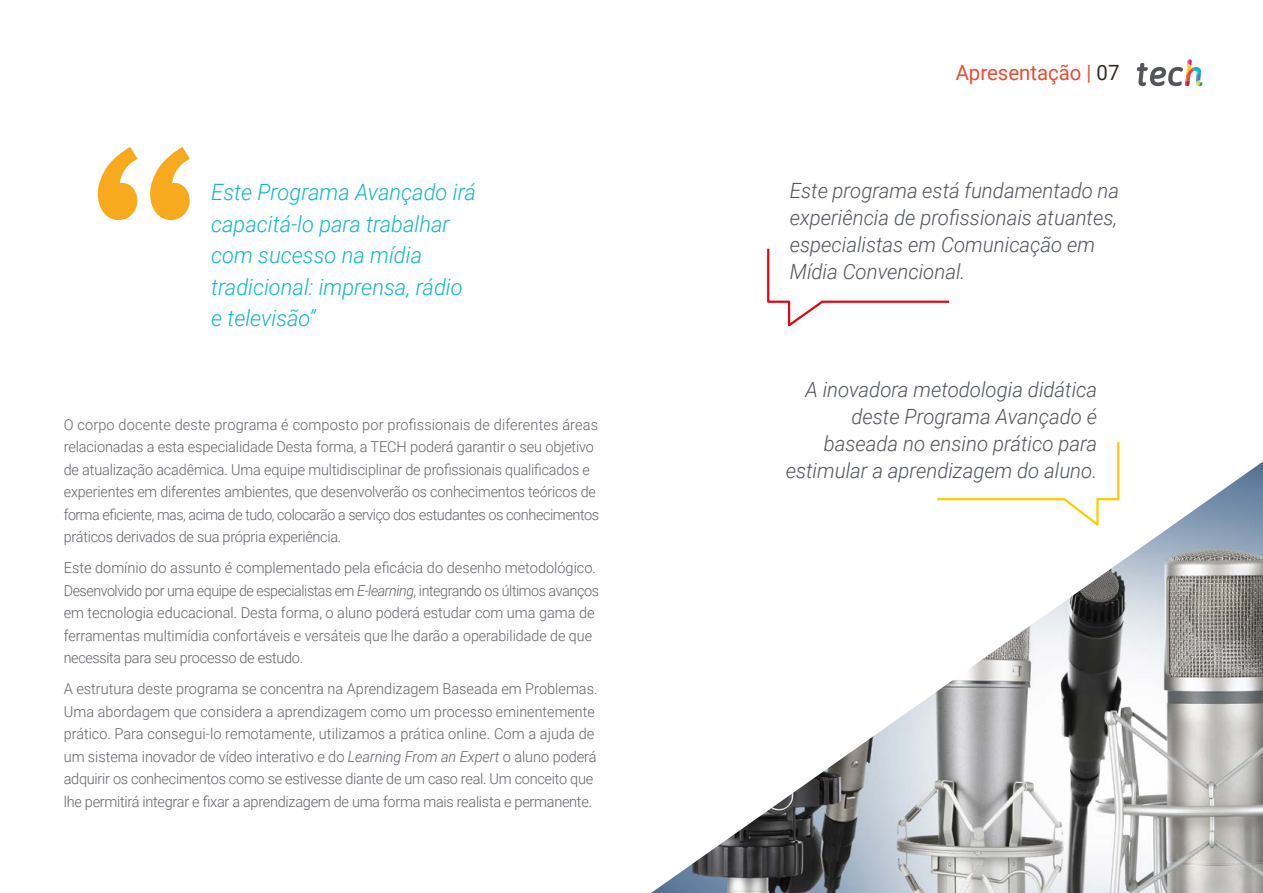
<style>
.page{position:relative;width:1263px;height:893px;background:#fff}
.page>*{position:absolute;margin:0;border:0;box-sizing:border-box;transform-origin:0 0}
.t1{font:italic 300 22.5px/31.5px "Roboto";color:#0fb6cf}
.t2{font:italic 300 21px/27px "Roboto";color:#52555b;text-align:right}
.t3{font:21px "Roboto";color:#e94d35}
.t4{font:300 15px/22.5px "Roboto";letter-spacing:-.01em;color:#61646a}
.s1{font-style:italic}
.s2{color:#e94d36}
.s3{color:#312e20}
</style>
<div class="page">
<svg style="left:98px;top:147px;width:92px;height:73px"></svg>
<img style="left:651px;top:461px;width:612px;height:432px">
<svg style="left:1137px;top:60px;width:65px;height:27px"></svg>
<svg style="left:935px;top:441px;width:185px;height:88px"></svg>
<svg style="left:767px;top:248px;width:183px;height:79px"></svg>
<h1 class="t1" style="left:211px;top:176px;width:266px">Este Programa Avançado irá capacitá-lo para trabalhar com sucesso na mídia tradicional: imprensa, rádio e televisão”</h1>
<p class="t4" style="left:64px;top:412px;width:537px">O corpo docente deste programa é composto por profissionais de diferentes áreas relacionadas a esta especialidade Desta forma, a TECH poderá garantir o seu objetivo de atualização acadêmica. Uma equipe multidisciplinar de profissionais qualificados e experientes em diferentes ambientes, que desenvolverão os conhecimentos teóricos de forma eficiente, mas, acima de tudo, colocarão a serviço dos estudantes os conhecimentos práticos derivados de sua própria experiência.</p>
<p class="t4" style="left:64px;top:556px;width:537px">Este domínio do assunto é complementado pela eficácia do desenho metodológico.<br>Desenvolvido por uma equipe de especialistas em <span class="s1">E-learning</span>, integrando os últimos avanços em tecnologia educacional. Desta forma, o aluno poderá estudar com uma gama de ferramentas multimídia confortáveis e versáteis que lhe darão a operabilidade de que necessita para seu processo de estudo.</p>
<p class="t4" style="left:64px;top:677px;width:535px">A estrutura deste programa se concentra na Aprendizagem Baseada em Problemas.<br>Uma abordagem que considera a aprendizagem como um processo eminentemente prático. Para consegui-lo remotamente, utilizamos a prática online. Com a ajuda de um sistema inovador de vídeo interativo e do <span class="s1">Learning From an Expert</span> o aluno poderá adquirir os conhecimentos como se estivesse diante de um caso real. Um conceito que lhe permitirá integrar e fixar a aprendizagem de uma forma mais realista e permanente.</p>
<h2 class="t3" style="left:956px;top:57px;width:165px">Apresentação <span class="s2">|</span> <span class="s3">07</span></h2>
<h2 class="t2" style="left:790px;top:176px;width:331px;text-align:left">Este programa está fundamentado na experiência de profissionais atuantes, especialistas em Comunicação em<br>Mídia Convencional.</h2>
<h2 class="t2" style="left:786px;top:375px;width:313px">A inovadora metodologia didática deste Programa Avançado é baseada no ensino prático para estimular a aprendizagem do aluno.</h2>
</div>
